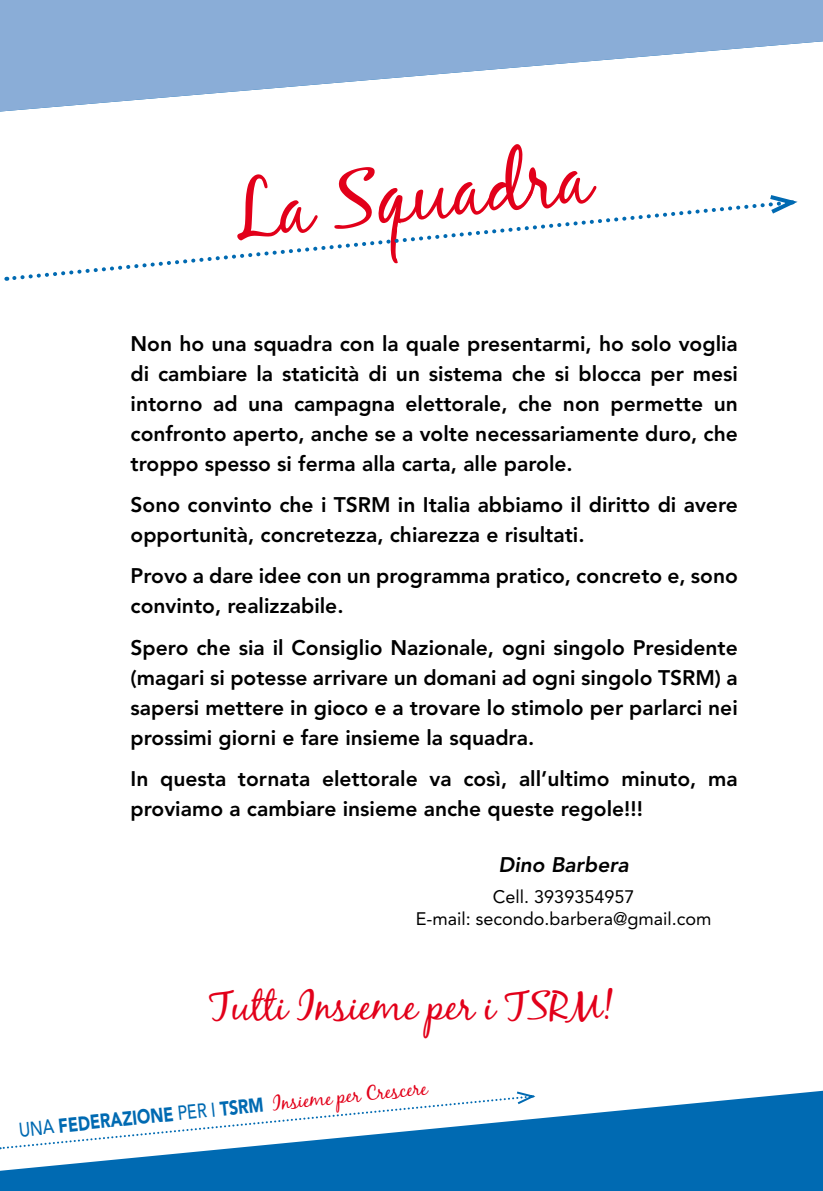
<style>
.page{position:relative;width:823px;height:1191px;background:#fff}
.page>*{position:absolute;margin:0;border:0;box-sizing:border-box;transform-origin:0 0}
.t1{font:80px "Black Jack";color:#e2001a}
.t2{font:40px "Black Jack";color:#e2001a}
.t3{font:800 21px/30px "Avenir";color:#000}
.t4{font:italic 800 21px "Avenir";color:#000}
.t5{font:20px "Black Jack";color:#e2001a}
.t6{font:18px/21.6px "Avenir";color:#000;text-align:center}
.s1{font-family:"Avenir";font-weight:500;color:#006ab2}
.s2{font-family:"Avenir";font-weight:900;color:#006ab2}
</style>
<div class="page">
<svg style="left:0;top:1090px;width:822px;height:101px;background:#207dbb"></svg>
<svg style="left:0;top:0;width:822px;height:111px;fill:#8aadd7"></svg>
<svg style="left:0;top:1090px;width:538px;height:60px"></svg>
<svg style="left:12px;top:203px;width:753px;height:77px"></svg>
<svg style="left:768px;top:195px;width:30px;height:19px"></svg>
<h1 class="t1" style="left:227px;top:164px;width:361px;rotate:-6deg">La Squadra</h1>
<p class="t3" style="left:130px;top:328px;width:608px;text-align:justify">Non ho una squadra con la quale presentarmi, ho solo voglia di cambiare la staticità di un sistema che si blocca per mesi intorno ad una campagna elettorale, che non permette un confronto aperto, anche se a volte necessariamente duro, che troppo spesso si ferma alla carta, alle parole.</p>
<p class="t3" style="left:130px;top:489px;width:608px">Sono convinto che i TSRM in Italia abbiamo il diritto di avere opportunità, concretezza, chiarezza e risultati.</p>
<p class="t3" style="left:130px;top:561px;width:608px">Provo a dare idee con un programma pratico, concreto e, sono convinto, realizzabile.</p>
<p class="t3" style="left:130px;top:632px;width:608px;text-align:justify">Spero che sia il Consiglio Nazionale, ogni singolo Presidente (magari si potesse arrivare un domani ad ogni singolo TSRM) a sapersi mettere in gioco e a trovare lo stimolo per parlarci nei prossimi giorni e fare insieme la squadra.</p>
<p class="t3" style="left:130px;top:764px;width:608px">In questa tornata elettorale va così, all’ultimo minuto, ma proviamo a cambiare insieme anche queste regole!!!</p>
<p class="t4" style="left:498px;top:852px;width:132px">Dino Barbera</p>
<p class="t6" style="left:415px;top:886px;width:297px">Cell. 3939354957<br>E-mail: secondo.barbera@gmail.com</p>
<h2 class="t2" style="left:209px;top:981px;width:406px">Tutti Insieme per i TSRM!</h2>
<p class="t5" style="left:18px;top:1118px;width:411px;rotate:-6deg"><span class="s1">UNA</span> <span class="s2">FEDERAZIONE</span> <span class="s1">PER I</span> <span class="s2">TSRM</span> Insieme per Crescere</p>
</div>
